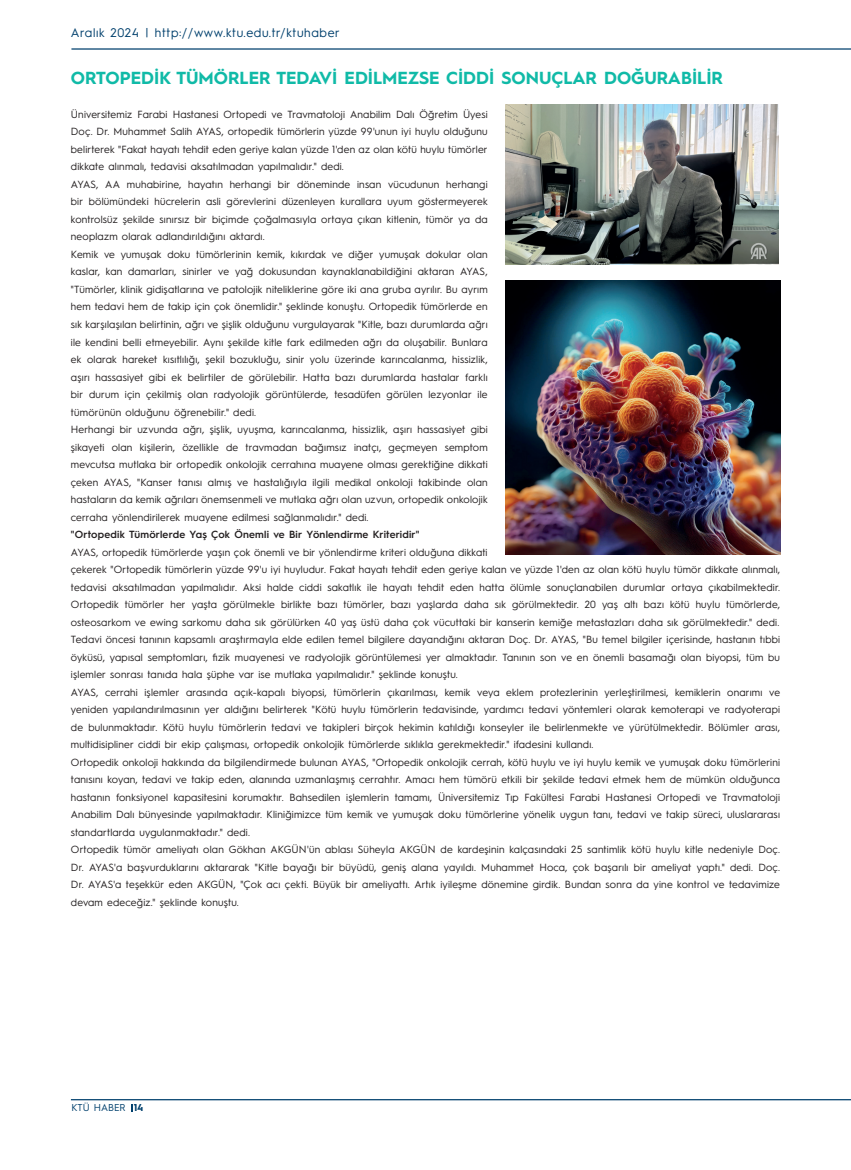
<style>
.page{position:relative;width:851px;height:1170px;background:#fff}
.page>*{position:absolute;margin:0;border:0;box-sizing:border-box;transform-origin:0 0}
.t1{font:700 17.5px "Hurme Geometric Sans 1";color:#10baa7}
.t2{font:12.5px "Hurme Geometric Sans 1";letter-spacing:.05em;color:#00406d}
.t3{font:10.38px/17.5px "Hurme Geometric Sans 1";letter-spacing:.02em;color:#231f20}
.t4{font:600 10.38px "Hurme Geometric Sans 1";letter-spacing:.02em;color:#231f20}
.t5{font:10px "Hurme Geometric Sans 1";color:#00406d}
.s1{font-weight:700}
</style>
<div class="page">
<hr style="left:71px;top:48px;width:779px;height:2px;background:#00406d">
<hr style="left:71px;top:1098px;width:779px;height:2px;background:#00406d">
<img style="left:505px;top:105px;width:273px;height:160px">
<img style="left:505px;top:281px;width:275px;height:273px">
<p class="t2" style="left:71px;top:24px;width:270px">Aralık 2024 | http://www.ktu.edu.tr/ktuhaber</p>
<h1 class="t1" style="left:71px;top:66px;width:653px">ORTOPEDİK TÜMÖRLER TEDAVİ EDİLMEZSE CİDDİ SONUÇLAR DOĞURABİLİR</h1>
<p class="t3" style="left:71px;top:105px;width:418px">Üniversitemiz Farabi Hastanesi Ortopedi ve Travmatoloji Anabilim Dalı Öğretim Üyesi Doç. Dr. Muhammet Salih AYAS, ortopedik tümörlerin yüzde 99'unun iyi huylu olduğunu belirterek "Fakat hayatı tehdit eden geriye kalan yüzde 1'den az olan kötü huylu tümörler dikkate alınmalı, tedavisi aksatılmadan yapılmalıdır." dedi.<br>AYAS, AA muhabirine, hayatın herhangi bir döneminde insan vücudunun herhangi bir bölümündeki hücrelerin asli görevlerini düzenleyen kurallara uyum göstermeyerek kontrolsüz şekilde sınırsız bir biçimde çoğalmasıyla ortaya çıkan kitlenin, tümör ya da neoplazm olarak adlandırıldığını aktardı.<br>Kemik ve yumuşak doku tümörlerinin kemik, kıkırdak ve diğer yumuşak dokular olan kaslar, kan damarları, sinirler ve yağ dokusundan kaynaklanabildiğini aktaran AYAS, "Tümörler, klinik gidişatlarına ve patolojik niteliklerine göre iki ana gruba ayrılır. Bu ayrım hem tedavi hem de takip için çok önemlidir." şeklinde konuştu. Ortopedik tümörlerde en sık karşılaşılan belirtinin, ağrı ve şişlik olduğunu vurgulayarak "Kitle, bazı durumlarda ağrı ile kendini belli etmeyebilir. Aynı şekilde kitle fark edilmeden ağrı da oluşabilir. Bunlara ek olarak hareket kısıtlılığı, şekil bozukluğu, sinir yolu üzerinde karıncalanma, hissizlik, aşırı hassasiyet gibi ek belirtiler de görülebilir. Hatta bazı durumlarda hastalar farklı bir durum için çekilmiş olan radyolojik görüntülerde, tesadüfen görülen lezyonlar ile tümörünün olduğunu öğrenebilir." dedi.<br>Herhangi bir uzvunda ağrı, şişlik, uyuşma, karıncalanma, hissizlik, aşırı hassasiyet gibi şikayeti olan kişilerin, özellikle de travmadan bağımsız inatçı, geçmeyen semptom mevcutsa mutlaka bir ortopedik onkolojik cerrahına muayene olması gerektiğine dikkati çeken AYAS, "Kanser tanısı almış ve hastalığıyla ilgili medikal onkoloji takibinde olan hastaların da kemik ağrıları önemsenmeli ve mutlaka ağrı olan uzvun, ortopedik onkolojik cerraha yönlendirilerek muayene edilmesi sağlanmalıdır." dedi.</p>
<p class="t4" style="left:71px;top:527px;width:350px">"Ortopedik Tümörlerde Yaş Çok Önemli ve Bir Yönlendirme Kriteridir"</p>
<p class="t3" style="left:71px;top:542px;width:710px">AYAS, ortopedik tümörlerde yaşın çok önemli ve bir yönlendirme kriteri olduğuna dikkati<br>çekerek "Ortopedik tümörlerin yüzde 99'u iyi huyludur. Fakat hayatı tehdit eden geriye kalan ve yüzde 1'den az olan kötü huylu tümör dikkate alınmalı, tedavisi aksatılmadan yapılmalıdır. Aksi halde ciddi sakatlık ile hayatı tehdit eden hatta ölümle sonuçlanabilen durumlar ortaya çıkabilmektedir.<br>Ortopedik tümörler her yaşta görülmekle birlikte bazı tümörler, bazı yaşlarda daha sık görülmektedir. 20 yaş altı bazı kötü huylu tümörlerde, osteosarkom ve ewing sarkomu daha sık görülürken 40 yaş üstü daha çok vücuttaki bir kanserin kemiğe metastazları daha sık görülmektedir." dedi.<br>Tedavi öncesi tanının kapsamlı araştırmayla elde edilen temel bilgilere dayandığını aktaran Doç. Dr. AYAS, "Bu temel bilgiler içerisinde, hastanın tıbbi öyküsü, yapısal semptomları, fizik muayenesi ve radyolojik görüntülemesi yer almaktadır. Tanının son ve en önemli basamağı olan biyopsi, tüm bu işlemler sonrası tanıda hala şüphe var ise mutlaka yapılmalıdır." şeklinde konuştu.<br>AYAS, cerrahi işlemler arasında açık-kapalı biyopsi, tümörlerin çıkarılması, kemik veya eklem protezlerinin yerleştirilmesi, kemiklerin onarımı ve yeniden yapılandırılmasının yer aldığını belirterek "Kötü huylu tümörlerin tedavisinde, yardımcı tedavi yöntemleri olarak kemoterapi ve radyoterapi de bulunmaktadır. Kötü huylu tümörlerin tedavi ve takipleri birçok hekimin katıldığı konseyler ile belirlenmekte ve yürütülmektedir. Bölümler arası, multidisipliner ciddi bir ekip çalışması, ortopedik onkolojik tümörlerde sıklıkla gerekmektedir." ifadesini kullandı.<br>Ortopedik onkoloji hakkında da bilgilendirmede bulunan AYAS, "Ortopedik onkolojik cerrah, kötü huylu ve iyi huylu kemik ve yumuşak doku tümörlerini tanısını koyan, tedavi ve takip eden, alanında uzmanlaşmış cerrahtır. Amacı hem tümörü etkili bir şekilde tedavi etmek hem de mümkün olduğunca hastanın fonksiyonel kapasitesini korumaktır. Bahsedilen işlemlerin tamamı, Üniversitemiz Tıp Fakültesi Farabi Hastanesi Ortopedi ve Travmatoloji Anabilim Dalı bünyesinde yapılmaktadır. Kliniğimizce tüm kemik ve yumuşak doku tümörlerine yönelik uygun tanı, tedavi ve takip süreci, uluslararası standartlarda uygulanmaktadır." dedi.<br>Ortopedik tümör ameliyatı olan Gökhan AKGÜN'ün ablası Süheyla AKGÜN de kardeşinin kalçasındaki 25 santimlik kötü huylu kitle nedeniyle Doç.<br>Dr. AYAS'a başvurduklarını aktararak "Kitle bayağı bir büyüdü, geniş alana yayıldı. Muhammet Hoca, çok başarılı bir ameliyat yaptı." dedi. Doç.<br>Dr. AYAS'a teşekkür eden AKGÜN, "Çok acı çekti. Büyük bir ameliyattı. Artık iyileşme dönemine girdik. Bundan sonra da yine kontrol ve tedavimize devam edeceğiz." şeklinde konuştu.</p>
<p class="t5" style="left:72px;top:1100px;width:73px">KTÜ HABER <span class="s1">14</span></p>
</div>
